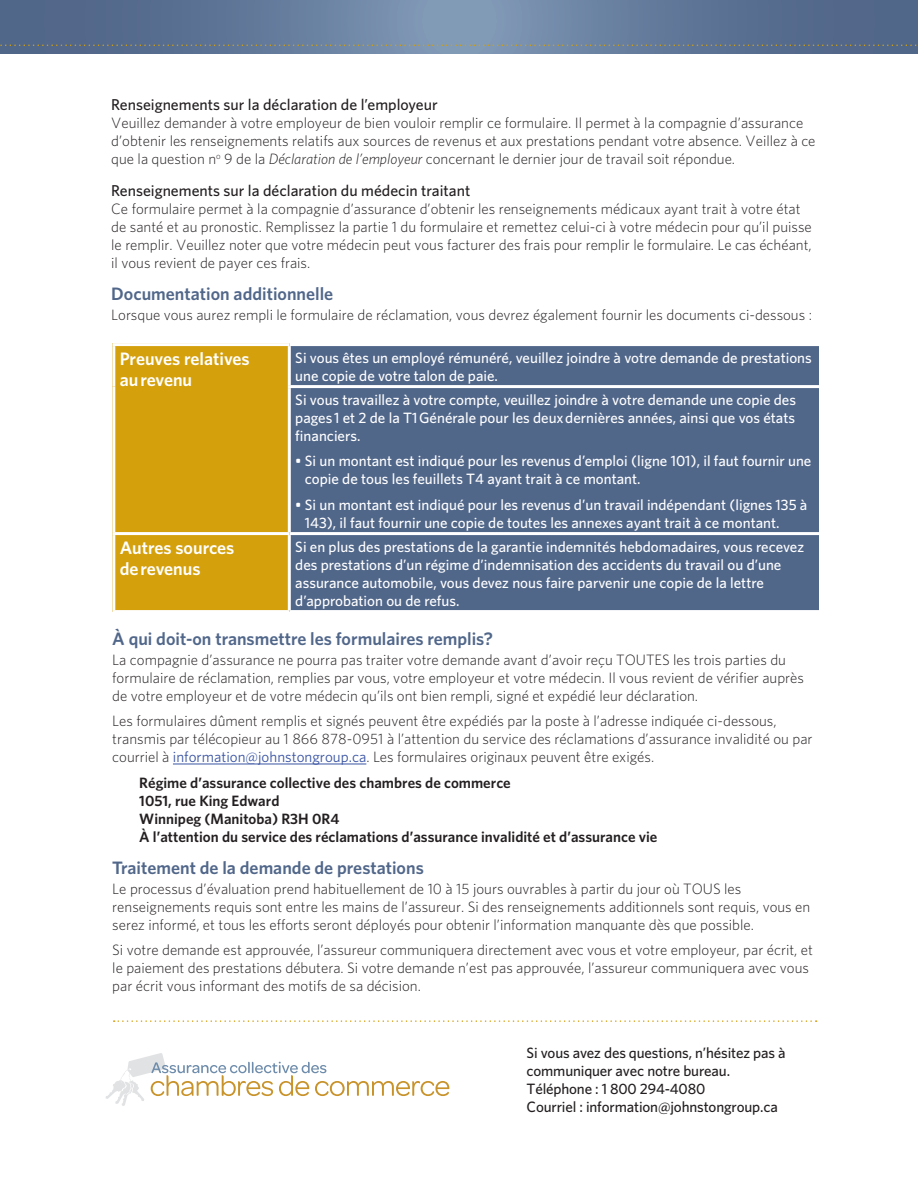
<style>
.page{position:relative;width:918px;height:1188px;background:#fff}
.page>*{position:absolute;margin:0;border:0;box-sizing:border-box;transform-origin:0 0}
.t1{font:600 18px "Whitney";color:#51678a}
.t2{font:600 18px/21px "Whitney";color:#fff}
.t3{font:500 15.75px "Whitney";color:#231f20}
.t4{font:300 15px/18px "Whitney";color:#231f20}
.t5{font:500 15px/18px "Whitney";color:#fff}
.t6{font:600 15px/18px "Whitney";color:#231f20}
.t7{font:500 15px/18px "Whitney";letter-spacing:-.01em;color:#231f20}
.s1{font-style:italic}
.s2{font-weight:400;color:#3853a3}
</style>
<div class="page">
<div style="left:112px;top:343px;width:177px;height:269px;background:#d4a00c"></div>
<div style="left:289px;top:345px;width:530px;height:267px;background:#51678a"></div>
<hr style="left:112px;top:343px;width:177px;height:3px;background:#fff">
<hr style="left:112px;top:346px;width:3px;height:41px;background:#fff">
<hr style="left:112px;top:387px;width:3px;height:145px;background:#fff">
<hr style="left:112px;top:532px;width:177px;height:3px;background:#fff">
<hr style="left:112px;top:535px;width:3px;height:75px;background:#fff">
<hr style="left:112px;top:610px;width:177px;height:3px;background:#fff">
<hr style="left:289px;top:343px;width:535px;height:3px;background:#fff">
<hr style="left:288px;top:346px;width:3px;height:39px;background:#fff">
<hr style="left:288px;top:385px;width:536px;height:3px;background:#fff">
<hr style="left:288px;top:388px;width:3px;height:144px;background:#fff">
<hr style="left:289px;top:532px;width:535px;height:3px;background:#fff">
<hr style="left:288px;top:535px;width:3px;height:75px;background:#fff">
<hr style="left:289px;top:610px;width:535px;height:3px;background:#fff">
<hr style="left:173px;top:764px;width:193px;height:1px;background:#3853a3">
<svg style="left:114px;top:1020px;width:703px;height:2px"></svg>
<svg style="left:106px;top:1053px;width:343px;height:53px"></svg>
<svg style="left:0;top:0;width:918px;height:54px"></svg>
<svg style="left:0;top:45px;width:918px;height:1px"></svg>
<p class="t3" style="left:111px;top:94px;width:328px">Renseignements sur la déclaration de l’employeur</p>
<p class="t4" style="left:111px;top:113px;width:706px">Veuillez demander à votre employeur de bien vouloir remplir ce formulaire. Il permet à la compagnie d’assurance d’obtenir les renseignements relatifs aux sources de revenus et aux prestations pendant votre absence. Veillez à ce que la question n<sup>o</sup> 9 de la <span class="s1">Déclaration de l’employeur</span> concernant le dernier jour de travail soit répondue.</p>
<p class="t3" style="left:111px;top:180px;width:361px">Renseignements sur la déclaration du médecin traitant</p>
<p class="t4" style="left:111px;top:200px;width:702px">Ce formulaire permet à la compagnie d’assurance d’obtenir les renseignements médicaux ayant trait à votre état de santé et au pronostic. Remplissez la partie 1 du formulaire et remettez celui-ci à votre médecin pour qu’il puisse le remplir. Veuillez noter que votre médecin peut vous facturer des frais pour remplir le formulaire. Le cas échéant, il vous revient de payer ces frais.</p>
<p class="t1" style="left:111px;top:282px;width:224px">Documentation additionnelle</p>
<p class="t4" style="left:111px;top:305px;width:702px">Lorsque vous aurez rempli le formulaire de réclamation, vous devrez également fournir les documents ci-dessous :</p>
<p class="t2" style="left:120px;top:348px;width:131px">Preuves relatives au revenu</p>
<p class="t5" style="left:295px;top:348px;width:518px">Si vous êtes un employé rémunéré, veuillez joindre à votre demande de prestations une copie de votre talon de paie.</p>
<p class="t5" style="left:295px;top:390px;width:502px;text-align:justify">Si vous travaillez à votre compte, veuillez joindre à votre demande une copie des pages 1 et 2 de la T1 Générale pour les deux dernières années, ainsi que vos états financiers.</p>
<p class="t5" style="left:305px;top:452px;width:508px;text-indent:-10px">• Si un montant est indiqué pour les revenus d’emploi (ligne 101), il faut fournir une copie de tous les feuillets T4 ayant trait à ce montant.</p>
<p class="t5" style="left:305px;top:495px;width:504px;text-indent:-10px">• Si un montant est indiqué pour les revenus d’un travail indépendant (lignes 135 à<br>143), il faut fournir une copie de toutes les annexes ayant trait à ce montant.</p>
<p class="t2" style="left:120px;top:537px;width:116px">Autres sources de revenus</p>
<p class="t5" style="left:295px;top:537px;width:510px">Si en plus des prestations de la garantie indemnités hebdomadaires, vous recevez des prestations d’un régime d’indemnisation des accidents du travail ou d’une assurance automobile, vous devez nous faire parvenir une copie de la lettre d’approbation ou de refus.</p>
<p class="t1" style="left:112px;top:627px;width:382px">À qui doit-on transmettre les formulaires remplis?</p>
<p class="t4" style="left:112px;top:650px;width:693px">La compagnie d’assurance ne pourra pas traiter votre demande avant d’avoir reçu TOUTES les trois parties du formulaire de réclamation, remplies par vous, votre employeur et votre médecin. Il vous revient de vérifier auprès de votre employeur et de votre médecin qu’ils ont bien rempli, signé et expédié leur déclaration.</p>
<p class="t4" style="left:112px;top:712px;width:702px">Les formulaires dûment remplis et signés peuvent être expédiés par la poste à l’adresse indiquée ci-dessous, transmis par télécopieur au 1 866 878-0951 à l’attention du service des réclamations d’assurance invalidité ou par courriel à <span class="s2">information@johnstongroup.ca</span>. Les formulaires originaux peuvent être exigés.</p>
<p class="t6" style="left:139px;top:773px;width:520px">Régime d’assurance collective des chambres de commerce<br>1051, rue King Edward<br>Winnipeg (Manitoba) R3H 0R4<br>À l’attention du service des réclamations d’assurance invalidité et d’assurance vie</p>
<p class="t1" style="left:112px;top:856px;width:313px">Traitement de la demande de prestations</p>
<p class="t4" style="left:112px;top:879px;width:699px">Le processus d’évaluation prend habituellement de 10 à 15 jours ouvrables à partir du jour où TOUS les renseignements requis sont entre les mains de l’assureur. Si des renseignements additionnels sont requis, vous en serez informé, et tous les efforts seront déployés pour obtenir l’information manquante dès que possible.</p>
<p class="t4" style="left:112px;top:941px;width:702px">Si votre demande est approuvée, l’assureur communiquera directement avec vous et votre employeur, par écrit, et le paiement des prestations débutera. Si votre demande n’est pas approuvée, l’assureur communiquera avec vous par écrit vous informant des motifs de sa décision.</p>
<p class="t7" style="left:526px;top:1044px;width:261px">Si vous avez des questions, n’hésitez pas à communiquer avec notre bureau.<br>Téléphone : 1 800 294-4080<br>Courriel : information@johnstongroup.ca</p>
</div>
